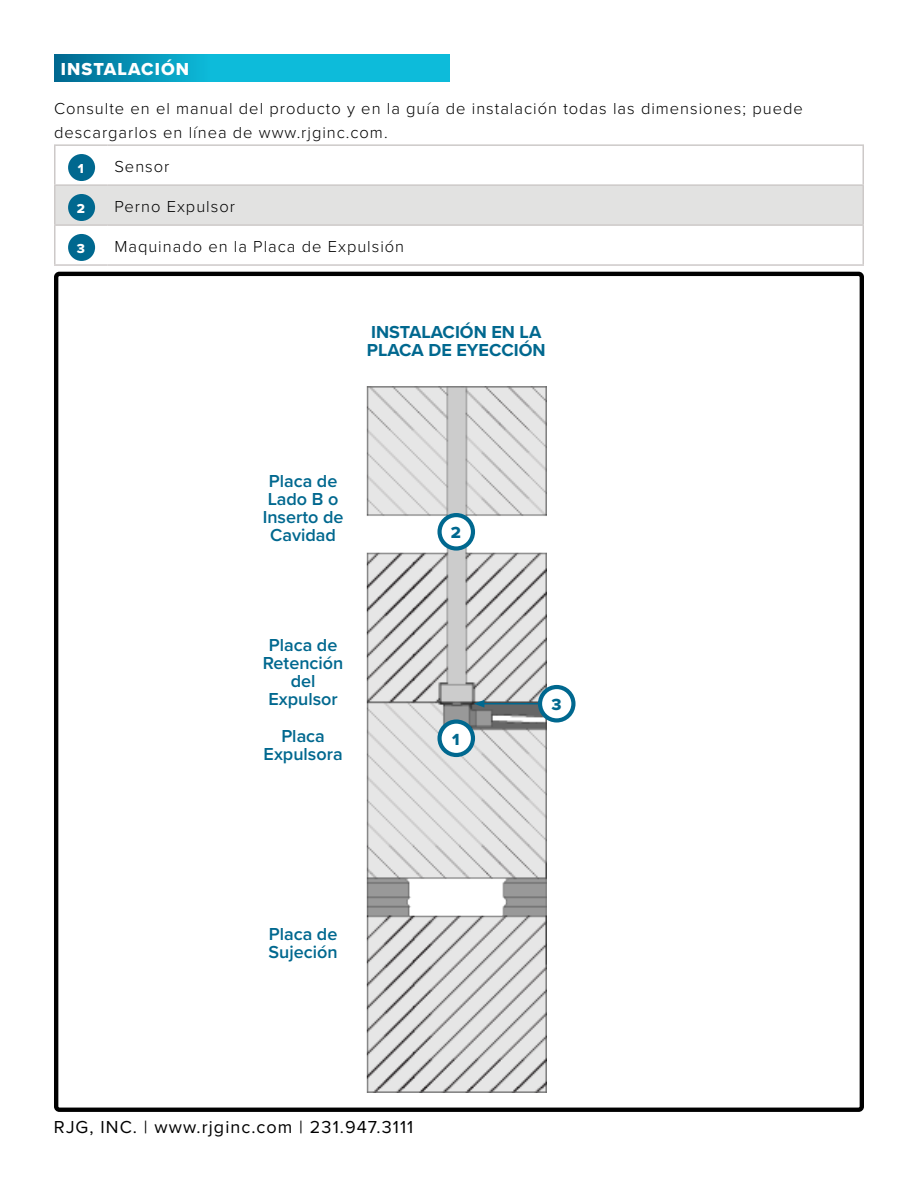
<style>
.page{position:relative;width:918px;height:1188px;background:#fff}
.page>*{position:absolute;margin:0;border:0;box-sizing:border-box;transform-origin:0 0}
.t1{font:600 18px/18px "Proxima Nova";color:#00688f;text-align:center}
.t2{font:18px "Proxima Nova";letter-spacing:.06em;color:#000}
.t3{font:700 18px/18px "Proxima Nova";color:#00688f}
.t4{font:18px "Proxima Nova Extrabld";letter-spacing:.06em;color:#fff}
.t5{font:16.65px "Proxima Nova Extrabld";color:#00688f}
.t6{font:300 16.5px/24px "Proxima Nova";letter-spacing:.06em;color:#000}
.t7{font:13.5px "Proxima Nova Extrabld";color:#fff}
</style>
<div class="page">
<svg style="left:54px;top:54px;width:396px;height:28px;background:#0aaaca"></svg>
<div style="left:54px;top:272px;width:810px;height:840px;border:4px solid #000;border-radius:3px"></div>
<img style="left:366px;top:386px;width:180px;height:707px">
<svg style="left:440px;top:515px;width:33px;height:33px"></svg>
<div style="left:437px;top:513px;width:38px;height:38px;border:4px solid #00688f;border-radius:50%"></div>
<svg style="left:440px;top:722px;width:33px;height:33px"></svg>
<div style="left:437px;top:719px;width:38px;height:38px;border:4px solid #00688f;border-radius:50%"></div>
<hr style="left:482px;top:703px;width:63px;height:1px;background:#00688f">
<svg style="left:474px;top:700px;width:10px;height:8px"></svg>
<svg style="left:540px;top:687px;width:33px;height:33px"></svg>
<div style="left:538px;top:685px;width:38px;height:38px;border:4px solid #00688f;border-radius:50%"></div>
<div style="left:56px;top:186px;width:806px;height:38px;background:#e2e2e1"></div>
<hr style="left:54px;top:144px;width:54px;height:2px;background:#cdc9c8">
<hr style="left:54px;top:146px;width:2px;height:38px;background:#cdc9c8">
<hr style="left:108px;top:144px;width:756px;height:2px;background:#cdc9c8">
<hr style="left:862px;top:146px;width:2px;height:38px;background:#cdc9c8">
<hr style="left:54px;top:184px;width:54px;height:2px;background:#cdc9c8">
<hr style="left:54px;top:186px;width:2px;height:38px;background:#cdc9c8">
<hr style="left:108px;top:184px;width:756px;height:2px;background:#cdc9c8">
<hr style="left:862px;top:186px;width:2px;height:38px;background:#cdc9c8">
<hr style="left:54px;top:224px;width:54px;height:2px;background:#cdc9c8">
<hr style="left:54px;top:226px;width:2px;height:38px;background:#cdc9c8">
<hr style="left:108px;top:224px;width:756px;height:2px;background:#cdc9c8">
<hr style="left:862px;top:226px;width:2px;height:38px;background:#cdc9c8">
<hr style="left:54px;top:264px;width:54px;height:2px;background:#cdc9c8">
<hr style="left:108px;top:264px;width:756px;height:2px;background:#cdc9c8">
<div style="left:70px;top:156px;width:23px;height:23px;background:#00688f;border-radius:50%"></div>
<div style="left:68px;top:154px;width:27px;height:27px;border:4px solid #00688f;border-radius:50%"></div>
<div style="left:70px;top:196px;width:23px;height:23px;background:#00688f;border-radius:50%"></div>
<div style="left:68px;top:194px;width:27px;height:27px;border:4px solid #00688f;border-radius:50%"></div>
<div style="left:70px;top:236px;width:23px;height:23px;background:#00688f;border-radius:50%"></div>
<div style="left:68px;top:234px;width:27px;height:27px;border:4px solid #00688f;border-radius:50%"></div>
<p class="t4" style="left:61px;top:56px;width:130px">INSTALACIÓN</p>
<p class="t6" style="left:54px;top:96px;width:750px">Consulte en el manual del producto y en la guía de instalación todas las dimensiones; puede descargarlos en línea de www.rjginc.com.</p>
<p class="t7" style="left:78px;top:158px;width:8px">1</p>
<p class="t6" style="left:114px;top:153px;width:57px">Sensor</p>
<p class="t7" style="left:77px;top:198px;width:10px">2</p>
<p class="t6" style="left:114px;top:193px;width:122px">Perno Expulsor</p>
<p class="t7" style="left:77px;top:238px;width:10px">3</p>
<p class="t6" style="left:114px;top:233px;width:291px">Maquinado en la Placa de Expulsión</p>
<p class="t3" style="left:367px;top:323px;width:180px">INSTALACIÓN EN LA<br>PLACA DE EYECCIÓN</p>
<p class="t1" style="left:263px;top:472px;width:82px">Placa de<br>Lado B o<br>Inserto de<br>Cavidad</p>
<p class="t1" style="left:263px;top:636px;width:82px">Placa de<br>Retención del<br>Expulsor</p>
<p class="t1" style="left:264px;top:726px;width:81px">Placa<br>Expulsora</p>
<p class="t5" style="left:451px;top:520px;width:12px">2</p>
<p class="t5" style="left:452px;top:727px;width:9px">1</p>
<p class="t5" style="left:551px;top:692px;width:12px">3</p>
<p class="t1" style="left:269px;top:925px;width:71px;text-align:left">Placa de<br>Sujeción</p>
<p class="t2" style="left:54px;top:1113px;width:361px">RJG, INC. | www.rjginc.com | 231.947.3111</p>
</div>
